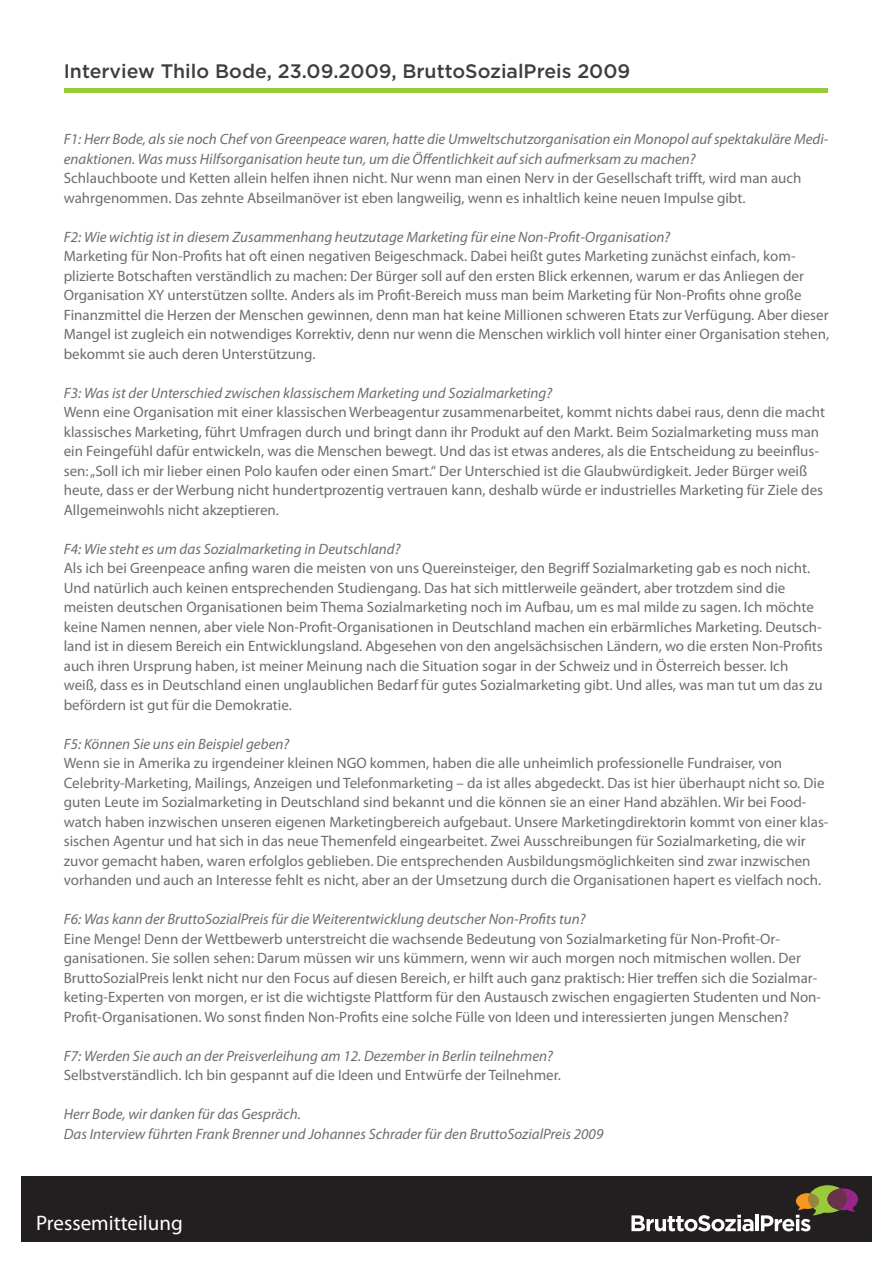
<style>
.page{position:relative;width:893px;height:1263px;background:#fff}
.page>*{position:absolute;margin:0;border:0;box-sizing:border-box;transform-origin:0 0}
.t1{font:21px "Myriad Pro";color:#fff}
.t2{font:500 19.5px "Gotham";color:#3e3e3f}
.t3{font:15px/19.5px "Myriad Pro";color:#6c6d70}
.t4{font:italic 15px/19.5px "Myriad Pro";color:#6c6d70}
</style>
<div class="page">
<div style="left:21px;top:1176px;width:851px;height:66px;background:#231f20"></div>
<svg style="left:631px;top:1215px;width:122px;height:16px"></svg>
<hr style="left:755px;top:1215px;width:4px;height:16px;background:#fff">
<svg style="left:761px;top:1185px;width:97px;height:46px"></svg>
<hr style="left:64px;top:88px;width:764px;height:4px;background:#99ca3b">
<h2 class="t2" style="left:64px;top:60px;width:568px">Interview Thilo Bode, 23.09.2009, BruttoSozialPreis 2009</h2>
<p class="t4" style="left:64px;top:129px;width:766px">F1: Herr Bode, als sie noch Chef von Greenpeace waren, hatte die Umweltschutzorganisation ein Monopol auf spektakuläre Medi&shy;enaktionen. Was muss Hilfsorganisation heute tun, um die Öffentlichkeit auf sich aufmerksam zu machen?</p>
<p class="t3" style="left:64px;top:168px;width:739px">Schlauchboote und Ketten allein helfen ihnen nicht. Nur wenn man einen Nerv in der Gesellschaft trifft, wird man auch wahrgenommen. Das zehnte Abseilmanöver ist eben langweilig, wenn es inhaltlich keine neuen Impulse gibt.</p>
<p class="t4" style="left:64px;top:227px;width:608px">F2: Wie wichtig ist in diesem Zusammenhang heutzutage Marketing für eine Non-Profit-Organisation?</p>
<p class="t3" style="left:64px;top:246px;width:767px">Marketing für Non-Profits hat oft einen negativen Beigeschmack. Dabei heißt gutes Marketing zunächst einfach, kom&shy;plizierte Botschaften verständlich zu machen: Der Bürger soll auf den ersten Blick erkennen, warum er das Anliegen der Organisation XY unterstützen sollte. Anders als im Profit-Bereich muss man beim Marketing für Non-Profits ohne große Finanzmittel die Herzen der Menschen gewinnen, denn man hat keine Millionen schweren Etats zur Verfügung. Aber dieser Mangel ist zugleich ein notwendiges Korrektiv, denn nur wenn die Menschen wirklich voll hinter einer Organisation stehen, bekommt sie auch deren Unterstützung.</p>
<p class="t4" style="left:64px;top:383px;width:490px">F3: Was ist der Unterschied zwischen klassischem Marketing und Sozialmarketing?</p>
<p class="t3" style="left:64px;top:402px;width:763px">Wenn eine Organisation mit einer klassischen Werbeagentur zusammenarbeitet, kommt nichts dabei raus, denn die macht klassisches Marketing, führt Umfragen durch und bringt dann ihr Produkt auf den Markt. Beim Sozialmarketing muss man ein Feingefühl dafür entwickeln, was die Menschen bewegt. Und das ist etwas anderes, als die Entscheidung zu beeinflus&shy;sen: „Soll ich mir lieber einen Polo kaufen oder einen Smart.“ Der Unterschied ist die Glaubwürdigkeit. Jeder Bürger weiß heute, dass er der Werbung nicht hundertprozentig vertrauen kann, deshalb würde er industrielles Marketing für Ziele des Allgemeinwohls nicht akzeptieren.</p>
<p class="t4" style="left:64px;top:539px;width:338px">F4: Wie steht es um das Sozialmarketing in Deutschland?</p>
<p class="t3" style="left:64px;top:558px;width:760px">Als ich bei Greenpeace anfing waren die meisten von uns Quereinsteiger, den Begriff Sozialmarketing gab es noch nicht.<br>Und natürlich auch keinen entsprechenden Studiengang. Das hat sich mittlerweile geändert, aber trotzdem sind die meisten deutschen Organisationen beim Thema Sozialmarketing noch im Aufbau, um es mal milde zu sagen. Ich möchte keine Namen nennen, aber viele Non-Profit-Organisationen in Deutschland machen ein erbärmliches Marketing. Deutsch&shy;land ist in diesem Bereich ein Entwicklungsland. Abgesehen von den angelsächsischen Ländern, wo die ersten Non-Profits auch ihren Ursprung haben, ist meiner Meinung nach die Situation sogar in der Schweiz und in Österreich besser. Ich weiß, dass es in Deutschland einen unglaublichen Bedarf für gutes Sozialmarketing gibt. Und alles, was man tut um das zu befördern ist gut für die Demokratie.</p>
<p class="t4" style="left:64px;top:734px;width:227px">F5: Können Sie uns ein Beispiel geben?</p>
<p class="t3" style="left:64px;top:753px;width:766px">Wenn sie in Amerika zu irgendeiner kleinen NGO kommen, haben die alle unheimlich professionelle Fundraiser, von Celebrity-Marketing, Mailings, Anzeigen und Telefonmarketing – da ist alles abgedeckt. Das ist hier überhaupt nicht so. Die guten Leute im Sozialmarketing in Deutschland sind bekannt und die können sie an einer Hand abzählen. Wir bei Food&shy;watch haben inzwischen unseren eigenen Marketingbereich aufgebaut. Unsere Marketingdirektorin kommt von einer klas&shy;sischen Agentur und hat sich in das neue Themenfeld eingearbeitet. Zwei Ausschreibungen für Sozialmarketing, die wir zuvor gemacht haben, waren erfolglos geblieben. Die entsprechenden Ausbildungsmöglichkeiten sind zwar inzwischen vorhanden und auch an Interesse fehlt es nicht, aber an der Umsetzung durch die Organisationen hapert es vielfach noch.</p>
<p class="t4" style="left:64px;top:909px;width:523px">F6: Was kann der BruttoSozialPreis für die Weiterentwicklung deutscher Non-Profits tun?</p>
<p class="t3" style="left:64px;top:929px;width:759px">Eine Menge! Denn der Wettbewerb unterstreicht die wachsende Bedeutung von Sozialmarketing für Non-Profit-Or&shy;ganisationen. Sie sollen sehen: Darum müssen wir uns kümmern, wenn wir auch morgen noch mitmischen wollen. Der BruttoSozialPreis lenkt nicht nur den Focus auf diesen Bereich, er hilft auch ganz praktisch: Hier treffen sich die Sozialmar&shy;keting-Experten von morgen, er ist die wichtigste Plattform für den Austausch zwischen engagierten Studenten und Non-Profit-Organisationen. Wo sonst finden Non-Profits eine solche Fülle von Ideen und interessierten jungen Menschen?</p>
<p class="t4" style="left:64px;top:1046px;width:491px">F7: Werden Sie auch an der Preisverleihung am 12. Dezember in Berlin teilnehmen?</p>
<p class="t3" style="left:64px;top:1065px;width:499px">Selbstverständlich. Ich bin gespannt auf die Ideen und Entwürfe der Teilnehmer.</p>
<p class="t4" style="left:64px;top:1104px;width:541px">Herr Bode, wir danken für das Gespräch.<br>Das Interview führten Frank Brenner und Johannes Schrader für den BruttoSozialPreis 2009</p>
<h1 class="t1" style="left:36px;top:1210px;width:148px">Pressemitteilung</h1>
</div>
